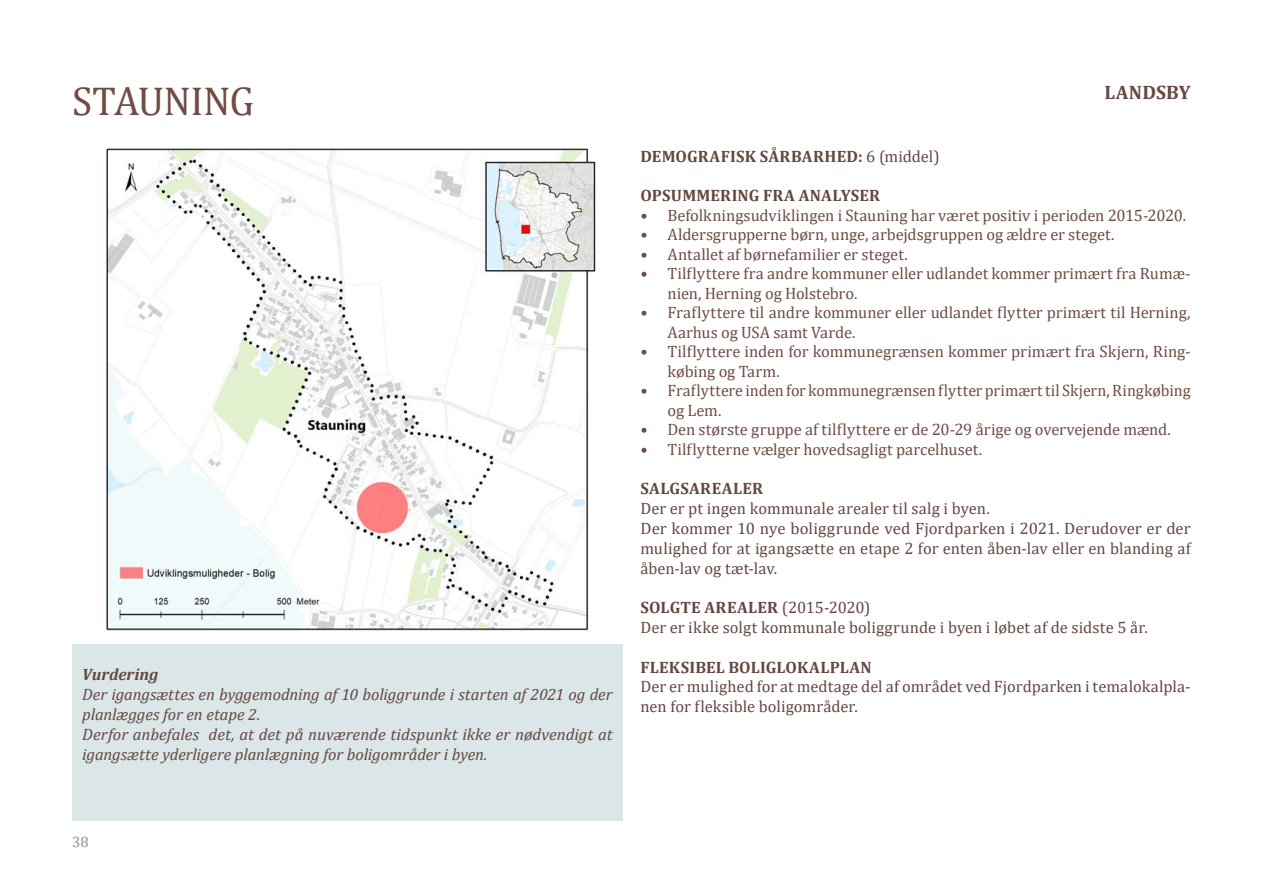
<style>
.page{position:relative;width:1263px;height:893px;background:#fff}
.page>*{position:absolute;margin:0;border:0;box-sizing:border-box;transform-origin:0 0}
.Overskrift{font:40.5px "Cambria";letter-spacing:-.015em;color:#6f4d44}
.t1{font:700 19.5px "Cambria";letter-spacing:.01em;color:#654741}
.t2{font:16.5px/19.5px "Cambria";color:#6f4d44}
.t3{font:16.5px/19.8px "Cambria";color:#654741;text-align:justify}
.t4{font:italic 16.5px/19.8px "Cambria";letter-spacing:-.005em;color:#654741}
.t5{font:700 16.5px "Cambria";letter-spacing:.01em;color:#654741}
.t6{font:italic 700 16.5px "Cambria";color:#654741}
.t7{font:15px "Cambria";color:#8f9382}
.s1{font-weight:400}
</style>
<div class="page">
<div style="left:72px;top:644px;width:550px;height:177px;background:#dae6e7"></div>
<img style="left:106px;top:148px;width:490px;height:483px">
<p class="Overskrift" style="left:72px;top:77px;width:183px">STAUNING</p>
<p class="t1" style="left:1104px;top:78px;width:88px">LANDSBY</p>
<p class="t6" style="left:82px;top:663px;width:78px">Vurdering</p>
<p class="t4" style="left:82px;top:684px;width:532px">Der igangsættes en byggemodning af 10 boliggrunde i starten af 2021 og der planlægges for en etape 2.</p>
<p class="t4" style="left:82px;top:724px;width:532px">Derfor anbefales det, at det på nuværende tidspunkt ikke er nødvendigt at igangsætte yderligere planlægning for boligområder i byen.</p>
<p class="t5" style="left:640px;top:144px;width:301px">DEMOGRAFISK SÅRBARHED: <span class="s1">6 (middel)</span></p>
<p class="t5" style="left:640px;top:184px;width:241px">OPSUMMERING FRA ANALYSER</p>
<p class="t2" style="left:640px;top:205px;width:547px">• Befolkningsudviklingen i Stauning har været positiv i perioden 2015-2020.</p>
<p class="t2" style="left:640px;top:225px;width:476px">• Aldersgrupperne børn, unge, arbejdsgruppen og ældre er steget.</p>
<p class="t2" style="left:640px;top:244px;width:269px">• Antallet af børnefamilier er steget.</p>
<p class="t2" style="left:667px;top:264px;width:525px;text-indent:-27px">• Tilflyttere fra andre kommuner eller udlandet kommer primært fra Rumæ&shy;nien, Herning og Holstebro.</p>
<p class="t2" style="left:667px;top:303px;width:525px;text-indent:-27px">• Fraflyttere til andre kommuner eller udlandet flytter primært til Herning,<br>Aarhus og USA samt Varde.</p>
<p class="t2" style="left:667px;top:342px;width:525px;text-indent:-27px">• Tilflyttere inden for kommunegrænsen kommer primært fra Skjern, Ring&shy;købing og Tarm.</p>
<p class="t2" style="left:667px;top:381px;width:525px;text-indent:-27px">• Fraflyttere inden for kommunegrænsen flytter primært til Skjern, Ringkøbing og Lem.</p>
<p class="t2" style="left:640px;top:420px;width:532px">• Den største gruppe af tilflyttere er de 20-29 årige og overvejende mænd.</p>
<p class="t2" style="left:640px;top:439px;width:343px">• Tilflytterne vælger hovedsagligt parcelhuset.</p>
<p class="t5" style="left:640px;top:477px;width:124px">SALGSAREALER</p>
<p class="t3" style="left:640px;top:499px;width:351px">Der er pt ingen kommunale arealer til salg i byen.</p>
<p class="t3" style="left:640px;top:518px;width:552px">Der kommer 10 nye boliggrunde ved Fjordparken i 2021. Derudover er der mulighed for at igangsætte en etape 2 for enten åben-lav eller en blanding af åben-lav og tæt-lav.</p>
<p class="t5" style="left:640px;top:596px;width:231px">SOLGTE AREALER <span class="s1">(2015-2020)</span></p>
<p class="t3" style="left:640px;top:617px;width:509px">Der er ikke solgt kommunale boliggrunde i byen i løbet af de sidste 5 år.</p>
<p class="t5" style="left:640px;top:655px;width:233px">FLEKSIBEL BOLIGLOKALPLAN</p>
<p class="t3" style="left:640px;top:677px;width:552px">Der er mulighed for at medtage del af området ved Fjordparken i temalokalpla&shy;nen for fleksible boligområder.</p>
<p class="t7" style="left:72px;top:833px;width:18px">38</p>
</div>
